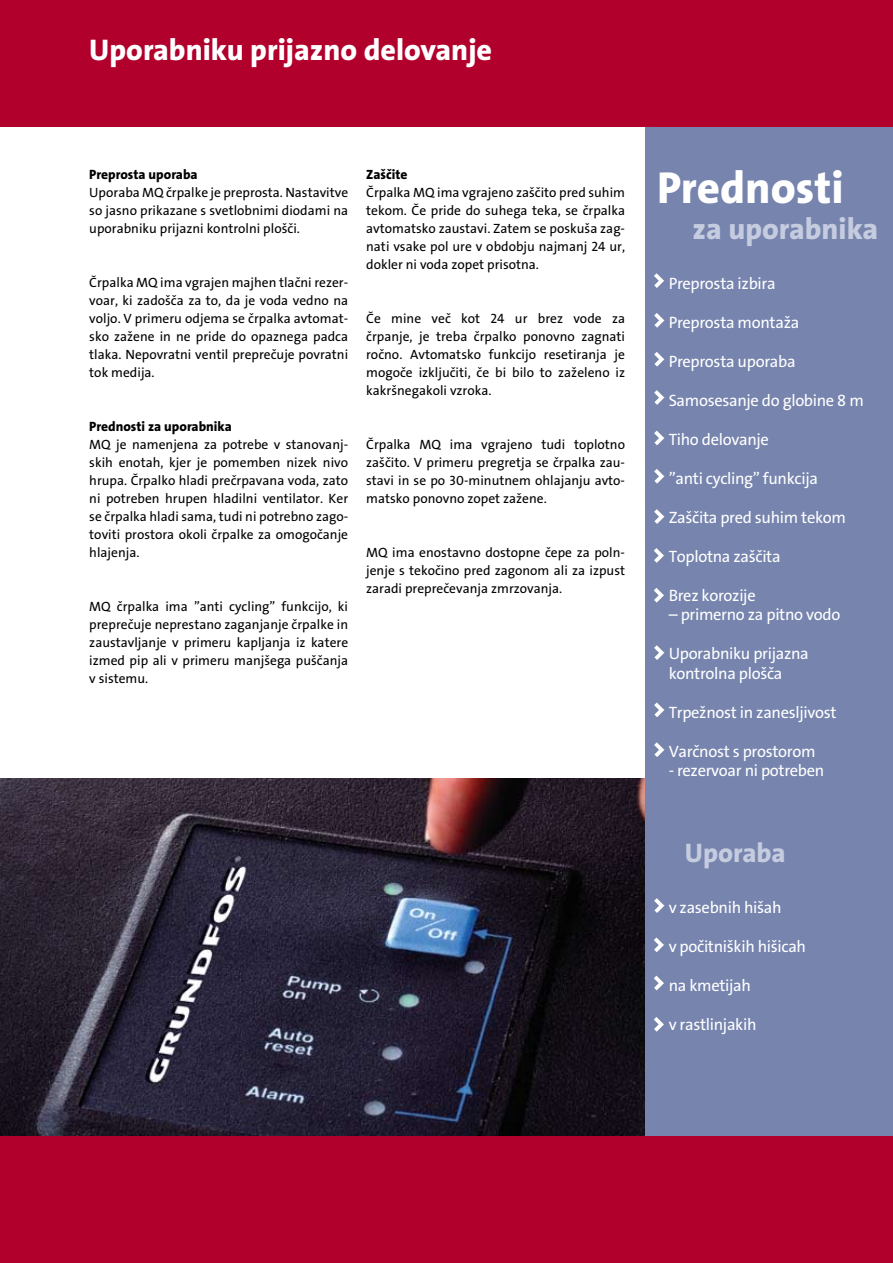
<style>
.page{position:relative;width:893px;height:1263px;background:#fff}
.page>*{position:absolute;margin:0;border:0;box-sizing:border-box;transform-origin:0 0}
.t1{font:45px "The Sans Grundfos CE8 XB";color:#fff}
.t2{font:30px "The Sans Grundfos CE8 XB";color:#fff}
.t3{font:30px "The Sans Grundfos CE8 XB";color:#c6ccdf}
.t4{font:27px "The Sans Grundfos CE8 XB";color:#c6ccdf}
.t5{font:16.5px/19.5px "The Sans Grundfos CE5 R";letter-spacing:-.02em;color:#fff}
.t6{font:13.5px/18px "The Sans Grundfos CE5 R";color:#000;text-align:justify}
.t7{font:13.5px "The Sans Grundfos CE8 XB";color:#000}
</style>
<div class="page">
<img style="left:0;top:778px;width:645px;height:359px">
<div style="left:645px;top:98px;width:248px;height:1073px;background:#7684ae"></div>
<div style="left:0;top:1137px;width:893px;height:126px;background:#b2002c"></div>
<div style="left:0;top:0;width:893px;height:126px;background:#b2002c"></div>
<svg style="left:654px;top:313px;width:10px;height:15px"></svg>
<svg style="left:654px;top:352px;width:10px;height:15px"></svg>
<svg style="left:654px;top:390px;width:10px;height:15px"></svg>
<svg style="left:654px;top:431px;width:10px;height:14px"></svg>
<svg style="left:654px;top:469px;width:10px;height:15px"></svg>
<svg style="left:654px;top:509px;width:10px;height:15px"></svg>
<svg style="left:654px;top:645px;width:10px;height:15px"></svg>
<svg style="left:654px;top:702px;width:10px;height:15px"></svg>
<svg style="left:654px;top:742px;width:10px;height:15px"></svg>
<svg style="left:654px;top:898px;width:10px;height:15px"></svg>
<svg style="left:654px;top:273px;width:10px;height:15px"></svg>
<svg style="left:654px;top:548px;width:10px;height:15px"></svg>
<svg style="left:654px;top:588px;width:10px;height:15px"></svg>
<svg style="left:654px;top:937px;width:10px;height:15px"></svg>
<svg style="left:654px;top:976px;width:10px;height:14px"></svg>
<svg style="left:654px;top:1017px;width:10px;height:15px"></svg>
<h2 class="t2" style="left:89px;top:33px;width:404px">Uporabniku prijazno delovanje</h2>
<p class="t7" style="left:89px;top:167px;width:110px">Preprosta uporaba</p>
<p class="t6" style="left:89px;top:184px;width:260px">Uporaba MQ črpalke je preprosta. Nastavitve so jasno prikazane s svetlobnimi diodami na uporabniku prijazni kontrolni plošči.</p>
<p class="t6" style="left:89px;top:274px;width:260px">Črpalka MQ ima vgrajen majhen tlačni rezer&shy;voar, ki zadošča za to, da je voda vedno na voljo. V primeru odjema se črpalka avtomat&shy;sko zažene in ne pride do opaznega padca tlaka. Nepovratni ventil preprečuje povratni tok medija.</p>
<p class="t7" style="left:89px;top:419px;width:144px">Prednosti za uporabnika</p>
<p class="t6" style="left:89px;top:436px;width:260px">MQ je namenjena za potrebe v stanovanj&shy;skih enotah, kjer je pomemben nizek nivo hrupa. Črpalko hladi prečrpavana voda, zato ni potreben hrupen hladilni ventilator. Ker se črpalka hladi sama, tudi ni potrebno zago&shy;toviti prostora okoli črpalke za omogočanje hlajenja.</p>
<p class="t6" style="left:89px;top:598px;width:260px">MQ črpalka ima ”anti cycling” funkcijo, ki preprečuje neprestano zaganjanje črpalke in zaustavljanje v primeru kapljanja iz katere izmed pip ali v primeru manjšega puščanja v sistemu.</p>
<p class="t7" style="left:366px;top:167px;width:43px">Zaščite</p>
<p class="t6" style="left:366px;top:184px;width:260px">Črpalka MQ ima vgrajeno zaščito pred suhim tekom. Če pride do suhega teka, se črpalka avtomatsko zaustavi. Zatem se poskuša zag&shy;nati vsake pol ure v obdobju najmanj 24 ur, dokler ni voda zopet prisotna.</p>
<p class="t6" style="left:366px;top:310px;width:260px">Če mine več kot 24 ur brez vode za črpanje, je treba črpalko ponovno zagnati ročno. Avtomatsko funkcijo resetiranja je mogoče izključiti, če bi bilo to zaželeno iz kakršnegakoli vzroka.</p>
<p class="t6" style="left:366px;top:436px;width:260px">Črpalka MQ ima vgrajeno tudi toplotno zaščito. V primeru pregretja se črpalka zau&shy;stavi in se po 30-minutnem ohlajanju avto&shy;matsko ponovno zopet zažene.</p>
<p class="t6" style="left:366px;top:544px;width:260px">MQ ima enostavno dostopne čepe za poln&shy;jenje s tekočino pred zagonom ali za izpust zaradi preprečevanja zmrzovanja.</p>
<h1 class="t1" style="left:657px;top:162px;width:188px">Prednosti</h1>
<h2 class="t3" style="left:693px;top:211px;width:187px">za uporabnika</h2>
<p class="t5" style="left:669px;top:274px;width:108px">Preprosta izbira</p>
<p class="t5" style="left:669px;top:313px;width:132px">Preprosta montaža</p>
<p class="t5" style="left:669px;top:352px;width:128px">Preprosta uporaba</p>
<p class="t5" style="left:669px;top:391px;width:197px">Samosesanje do globine 8 m</p>
<p class="t5" style="left:669px;top:430px;width:102px">Tiho delovanje</p>
<p class="t5" style="left:669px;top:469px;width:151px">”anti cycling” funkcija</p>
<p class="t5" style="left:669px;top:508px;width:179px">Zaščita pred suhim tekom</p>
<p class="t5" style="left:669px;top:547px;width:114px">Toplotna zaščita</p>
<p class="t5" style="left:669px;top:586px;width:89px">Brez korozije</p>
<p class="t5" style="left:669px;top:605px;width:173px">– primerno za pitno vodo</p>
<p class="t5" style="left:669px;top:644px;width:142px">Uporabniku prijazna kontrolna plošča</p>
<p class="t5" style="left:669px;top:703px;width:169px">Trpežnost in zanesljivost</p>
<p class="t5" style="left:669px;top:742px;width:148px">Varčnost s prostorom</p>
<p class="t5" style="left:669px;top:761px;width:157px">- rezervoar ni potreben</p>
<h3 class="t4" style="left:685px;top:838px;width:102px">Uporaba</h3>
<p class="t5" style="left:669px;top:898px;width:114px">v zasebnih hišah</p>
<p class="t5" style="left:669px;top:937px;width:139px">v počitniških hišicah</p>
<p class="t5" style="left:669px;top:976px;width:84px">na kmetijah</p>
<p class="t5" style="left:669px;top:1015px;width:89px">v rastlinjakih</p>
</div>
